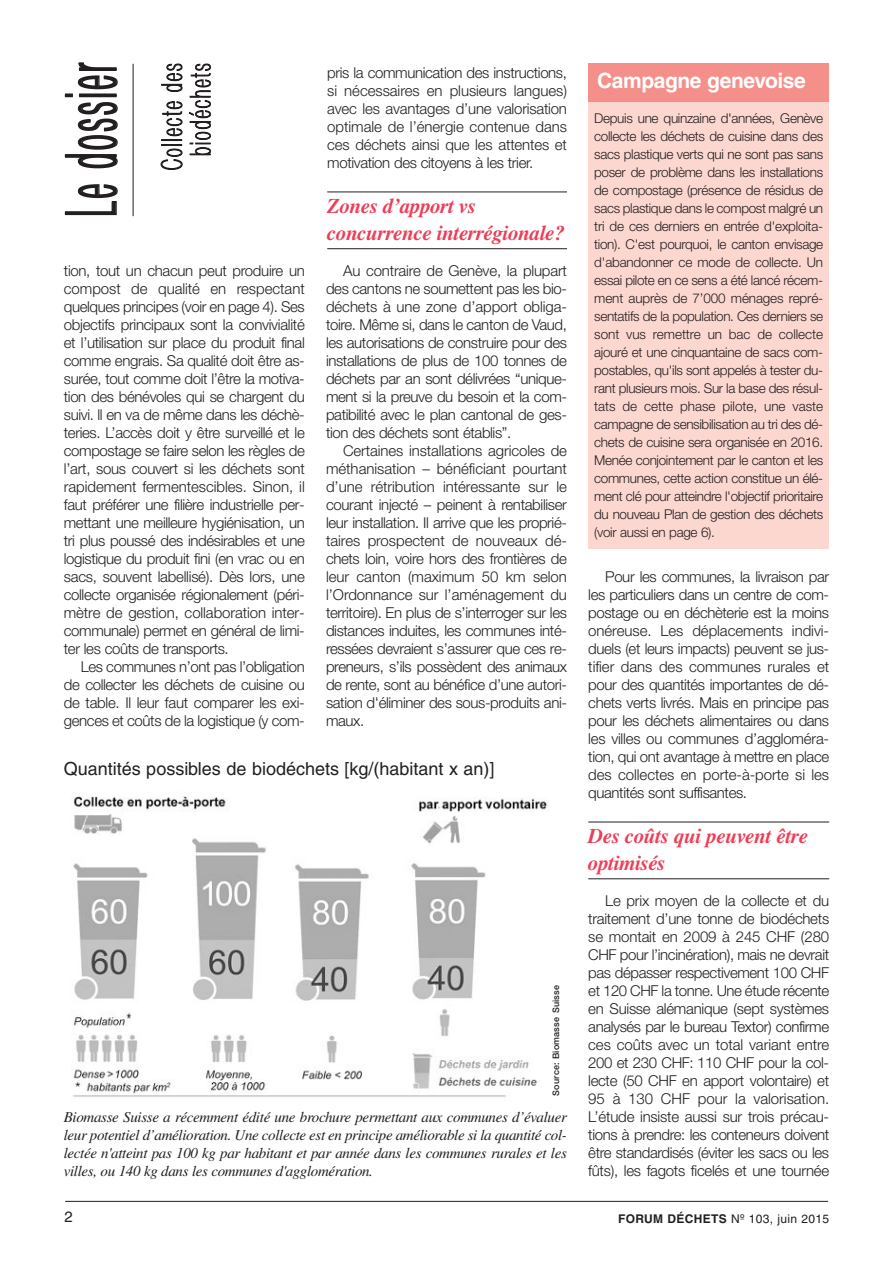
<style>
.page{position:relative;width:893px;height:1263px;background:#fff}
.page>*{position:absolute;margin:0;border:0;box-sizing:border-box;transform-origin:0 0}
.t1{font:300 71.4px "Helvetica Neue";letter-spacing:.165em;color:#231f20;scale:.36 1}
.t2{font:100 28.5px/28.5px "Helvetica Neue";letter-spacing:.165em;color:#231f20;text-align:center;scale:.53 1}
.t3{font:italic 700 21px/27px "Times";letter-spacing:-.02em;color:#ee3d56}
.t4{font:700 21px "Helvetica";letter-spacing:-.02em;color:#fff}
.t5{font:18px "Helvetica";color:#231f20}
.t6{font:300 15px/18px "Helvetica Neue";letter-spacing:-.025em;color:#231f20;text-align:justify}
.t7{font:italic 15px/18px "Times";letter-spacing:-.025em;color:#231f20;text-align:justify}
.t8{font:15px "Helvetica";color:#231f20}
.t9{font:300 13.5px/18px "Helvetica Neue";letter-spacing:-.025em;color:#231f20;text-align:justify}
.t10{font:12px "Helvetica";letter-spacing:.03em;color:#231f20}
.t11{font:500 9px "Helvetica Neue";letter-spacing:.03em;color:#231f20}
.s1{font-weight:700}
</style>
<div class="page">
<hr style="left:327px;top:192px;width:240px;height:1px;background:#231f20">
<hr style="left:327px;top:248px;width:240px;height:1px;background:#231f20">
<hr style="left:588px;top:822px;width:241px;height:1px;background:#231f20">
<hr style="left:588px;top:878px;width:241px;height:1px;background:#231f20">
<hr style="left:65px;top:1201px;width:763px;height:1px;background:#231f20">
<hr style="left:133px;top:64px;width:1px;height:152px;background:#231f20">
<div style="left:588px;top:93px;width:241px;height:456px;background:#fcd7d0"></div>
<div style="left:588px;top:64px;width:241px;height:38px;background:#f48f8a"></div>
<img style="left:73px;top:796px;width:476px;height:301px">
<h1 class="t1" style="left:47px;top:216px;width:425px;rotate:-90deg">Le dossier</h1>
<h2 class="t2" style="left:158px;top:170px;width:202px;rotate:-90deg">Collecte des biodéchets</h2>
<p class="t6" style="left:64px;top:261px;width:242px">tion, tout un chacun peut produire un compost de qualité en respectant quelques principes (voir en page 4). Ses objectifs principaux sont la convivialité et l’utilisation sur place du produit final comme engrais. Sa qualité doit être as&shy;surée, tout comme doit l’être la motiva&shy;tion des bénévoles qui se chargent du suivi. ll en va de même dans les déchè&shy;teries. L’accès doit y être surveillé et le compostage se faire selon les règles de l’art, sous couvert si les déchets sont rapidement fermentescibles. Sinon, il faut préférer une filière industrielle per&shy;mettant une meilleure hygiénisation, un tri plus poussé des indésirables et une logistique du produit fini (en vrac ou en sacs, souvent labellisé). Dès lors, une collecte organisée régionalement (péri&shy;mètre de gestion, collaboration inter&shy;communale) permet en général de limi&shy;ter les coûts de transports.</p>
<p class="t6" style="left:64px;top:657px;width:242px;text-indent:17px">Les communes n’ont pas l’obligation de collecter les déchets de cuisine ou de table. Il leur faut comparer les exi&shy;gences et coûts de la logistique (y com-</p>
<p class="t6" style="left:327px;top:63px;width:241px">pris la communication des instructions, si nécessaires en plusieurs langues) avec les avantages d’une valorisation optimale de l’énergie contenue dans ces déchets ainsi que les attentes et motivation des citoyens à les trier.</p>
<h3 class="t3" style="left:327px;top:192px;width:239px">Zones d’apport vs concurrence interrégionale?</h3>
<p class="t6" style="left:326px;top:261px;width:242px;text-indent:17px">Au contraire de Genève, la plupart des cantons ne soumettent pas les bio&shy;déchets à une zone d’apport obliga&shy;toire. Même si, dans le canton de Vaud, les autorisations de construire pour des installations de plus de 100 tonnes de déchets par an sont délivrées “unique&shy;ment si la preuve du besoin et la com&shy;patibilité avec le plan cantonal de ges&shy;tion des déchets sont établis”.</p>
<p class="t6" style="left:326px;top:441px;width:242px;text-indent:17px">Certaines installations agricoles de méthanisation – bénéficiant pourtant d’une rétribution intéressante sur le courant injecté – peinent à rentabiliser leur installation. Il arrive que les proprié&shy;taires prospectent de nouveaux dé&shy;chets loin, voire hors des frontières de leur canton (maximum 50 km selon l’Ordonnance sur l’aménagement du territoire). En plus de s’interroger sur les distances induites, les communes inté&shy;ressées devraient s’assurer que ces re&shy;preneurs, s’ils possèdent des animaux de rente, sont au bénéfice d’une autori&shy;sation d'éliminer des sous-produits ani&shy;maux.</p>
<p class="t5" style="left:64px;top:758px;width:432px">Quantités possibles de biodéchets [kg/(habitant x an)]</p>
<p class="t11" style="left:551px;top:1096px;width:113px;rotate:-90deg">Source: Biomasse Suisse</p>
<p class="t7" style="left:64px;top:1108px;width:505px">Biomasse Suisse a récemment édité une brochure permettant aux communes d’évaluer leur potentiel d’amélioration. Une collecte est en principe améliorable si la quantité col&shy;lectée n'atteint pas 100 kg par habitant et par année dans les communes rurales et les villes, ou 140 kg dans les communes d'agglomération.</p>
<h3 class="t4" style="left:597px;top:68px;width:210px">Campagne genevoise</h3>
<p class="t9" style="left:594px;top:109px;width:230px">Depuis une quinzaine d'années, Genève collecte les déchets de cuisine dans des sacs plastique verts qui ne sont pas sans poser de problème dans les installations de compostage (présence de résidus de sacs plastique dans le compost malgré un tri de ces derniers en entrée d'exploita&shy;tion). C'est pourquoi, le canton envisage d'abandonner ce mode de collecte. Un essai pilote en ce sens a été lancé récem&shy;ment auprès de 7’000 ménages repré&shy;sentatifs de la population. Ces derniers se sont vus remettre un bac de collecte ajouré et une cinquantaine de sacs com&shy;postables, qu'ils sont appelés à tester du&shy;rant plusieurs mois. Sur la base des résul&shy;tats de cette phase pilote, une vaste campagne de sensibilisation au tri des dé&shy;chets de cuisine sera organisée en 2016.<br>Menée conjointement par le canton et les communes, cette action constitue un élé&shy;ment clé pour atteindre l'objectif prioritaire du nouveau Plan de gestion des déchets (voir aussi en page 6).</p>
<p class="t6" style="left:588px;top:567px;width:242px;text-indent:17px">Pour les communes, la livraison par les particuliers dans un centre de com&shy;postage ou en déchèterie est la moins onéreuse. Les déplacements indivi&shy;duels (et leurs impacts) peuvent se jus&shy;tifier dans des communes rurales et pour des quantités importantes de dé&shy;chets verts livrés. Mais en principe pas pour les déchets alimentaires ou dans les villes ou communes d’aggloméra&shy;tion, qui ont avantage à mettre en place des collectes en porte-à-porte si les quantités sont suffisantes.</p>
<h3 class="t3" style="left:588px;top:822px;width:222px">Des coûts qui peuvent être optimisés</h3>
<p class="t6" style="left:588px;top:891px;width:242px;text-indent:17px">Le prix moyen de la collecte et du traitement d’une tonne de biodéchets se montait en 2009 à 245 CHF (280<br>CHF pour l’incinération), mais ne devrait pas dépasser respectivement 100 CHF et 120 CHF la tonne. Une étude récente en Suisse alémanique (sept systèmes analysés par le bureau Textor) confirme ces coûts avec un total variant entre 200 et 230 CHF: 110 CHF pour la col&shy;lecte (50 CHF en apport volontaire) et 95 à 130 CHF pour la valorisation.<br>L’étude insiste aussi sur trois précau&shy;tions à prendre: les conteneurs doivent être standardisés (éviter les sacs ou les fûts), les fagots ficelés et une tournée</p>
<p class="t8" style="left:64px;top:1208px;width:10px">2</p>
<p class="t10" style="left:618px;top:1211px;width:213px"><span class="s1">FORUM DÉCHETS</span> Nº 103, juin 2015</p>
</div>
